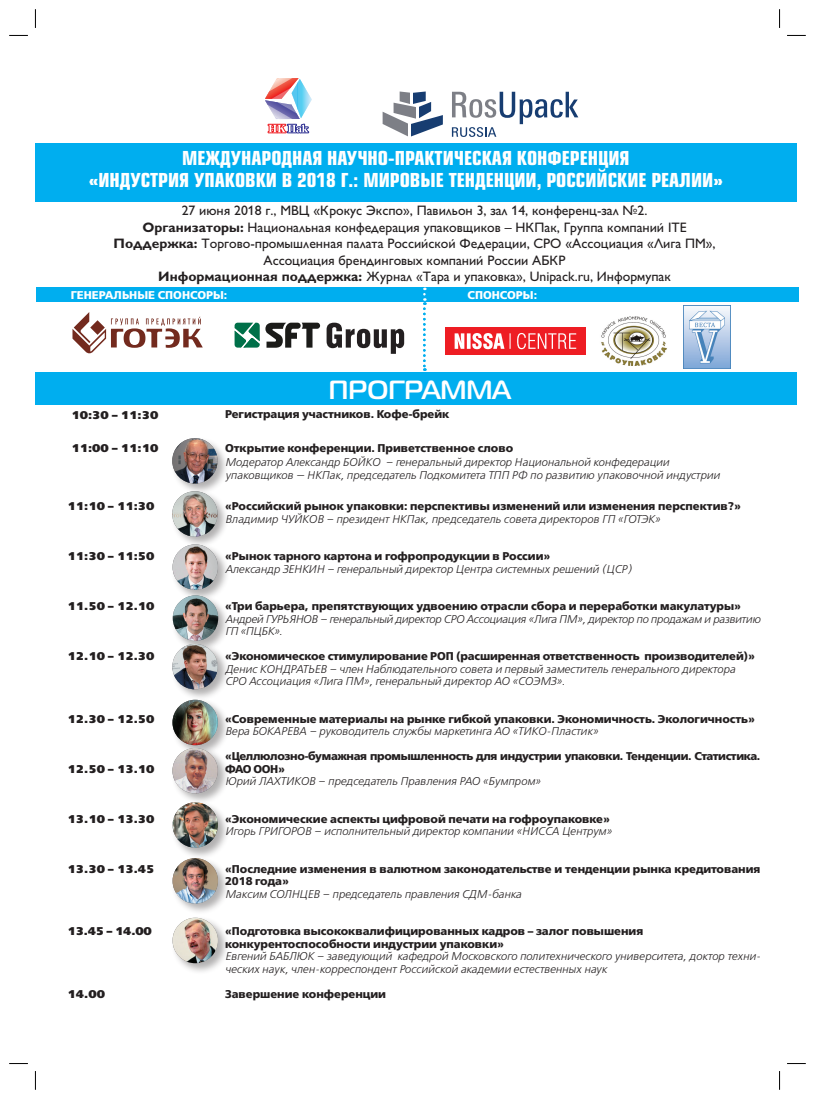
<style>
.page{position:relative;width:815px;height:1099px;background:#fff}
.page>*{position:absolute;margin:0;border:0;box-sizing:border-box;transform-origin:0 0}
.zag8{font:700 26.25px "Magistral C";color:#fff}
.zag6{font:700 18.75px "Europe Condensed C";color:#fff}
.zag4{font:13.75px/16.5px "Gill Sans C";color:#231f20;text-align:center}
.Text{font:italic 11.25px/12.5px "Free Set Light C";color:#231f20}
.Text-2{font:11.25px/12.5px "Free Set Bold C";color:#231f20}
.Text-3{font:11.25px "Free Set Extra Bold C";color:#231f20}
.Text-4{font:italic 11.25px/12.5px "Free Set Light C";letter-spacing:-.02em;color:#231f20}
.Text-5{font:11.25px/12.5px "Free Set Bold C";letter-spacing:-.025em;color:#231f20}
.zag4-2{font:11.25px "Free Set Bold C";color:#fff}
.s1{font-weight:700}
</style>
<div class="page">
<div style="left:36px;top:287px;width:763px;height:14px;background:#00aeef"></div>
<div style="left:35px;top:372px;width:762px;height:32px;background:#00aeef"></div>
<div style="left:35px;top:143px;width:762px;height:59px;background:#00aeef"></div>
<div style="left:445px;top:327px;width:141px;height:28px;background:#ee1d23"></div>
<svg style="left:455px;top:333px;width:121px;height:16px"></svg>
<svg style="left:423px;top:287px;width:3px;height:84px"></svg>
<div style="left:170px;top:489px;width:65px;height:65px;background:#231f20;opacity:.35"></div>
<img style="left:172px;top:491px;width:46px;height:45px;border-radius:23px">
<div style="left:170px;top:436px;width:65px;height:65px;background:#231f20;opacity:.35"></div>
<img style="left:172px;top:438px;width:46px;height:45px;border-radius:23px">
<div style="left:171px;top:542px;width:64px;height:65px;background:#231f20;opacity:.35"></div>
<img style="left:173px;top:544px;width:45px;height:45px;border-radius:23px">
<div style="left:171px;top:593px;width:65px;height:65px;background:#231f20;opacity:.35"></div>
<img style="left:173px;top:595px;width:45px;height:45px;border-radius:23px">
<div style="left:170px;top:642px;width:65px;height:65px;background:#231f20;opacity:.35"></div>
<img style="left:172px;top:644px;width:46px;height:45px;border-radius:23px">
<div style="left:171px;top:698px;width:64px;height:64px;background:#231f20;opacity:.35"></div>
<img style="left:172px;top:699px;width:46px;height:46px;border-radius:23px">
<div style="left:171px;top:746px;width:64px;height:65px;background:#231f20;opacity:.35"></div>
<img style="left:172px;top:748px;width:46px;height:45px;border-radius:23px">
<div style="left:171px;top:800px;width:64px;height:65px;background:#231f20;opacity:.35"></div>
<img style="left:173px;top:802px;width:45px;height:45px;border-radius:23px">
<div style="left:171px;top:856px;width:64px;height:65px;background:#231f20;opacity:.35"></div>
<img style="left:173px;top:858px;width:45px;height:45px;border-radius:23px">
<div style="left:171px;top:915px;width:64px;height:65px;background:#231f20;opacity:.35"></div>
<img style="left:173px;top:917px;width:45px;height:46px;border-radius:23px">
<svg style="left:265px;top:78px;width:47px;height:55px"></svg>
<svg style="left:383px;top:91px;width:60px;height:46px"></svg>
<svg style="left:452px;top:92px;width:126px;height:45px"></svg>
<svg style="left:72px;top:312px;width:131px;height:41px"></svg>
<svg style="left:327px;top:322px;width:77px;height:32px"></svg>
<svg style="left:235px;top:322px;width:85px;height:26px"></svg>
<img style="left:684px;top:305px;width:46px;height:64px">
<img style="left:601px;top:316px;width:66px;height:49px">
<svg style="left:9px;top:35px;width:19px;height:1px"></svg>
<svg style="left:787px;top:35px;width:19px;height:1px"></svg>
<svg style="left:9px;top:1063px;width:19px;height:1px"></svg>
<svg style="left:787px;top:1063px;width:19px;height:1px"></svg>
<svg style="left:35px;top:9px;width:1px;height:19px"></svg>
<svg style="left:35px;top:1071px;width:1px;height:18px"></svg>
<svg style="left:779px;top:9px;width:1px;height:19px"></svg>
<svg style="left:779px;top:1071px;width:1px;height:18px"></svg>
<p class="zag6" style="left:182px;top:145px;width:449px">МЕЖДУНАРОДНАЯ НАУЧНО-ПРАКТИЧЕСКАЯ КОНФЕРЕНЦИЯ</p>
<p class="zag6" style="left:89px;top:168px;width:32px">«Индустрия</p>
<p class="zag6" style="left:194px;top:168px;width:12px">упако</p>
<p class="zag6" style="left:245px;top:168px;width:131px">вки в 2018 г.: миро</p>
<p class="zag6" style="left:410px;top:168px;width:50px">вые тенденции</p>
<p class="zag6" style="left:537px;top:168px;width:21px">, росси</p>
<p class="zag6" style="left:596px;top:168px;width:22px">йские</p>
<p class="zag6" style="left:651px;top:168px;width:73px">реалии»</p>
<p class="zag4" style="left:182px;top:202px;width:467px">27 июня 2018 г., МВЦ «Крокус Экспо», Павильон 3, зал 14, конференц-зал №2.</p>
<p class="zag4" style="left:143px;top:219px;width:546px"><span class="s1">Организаторы:</span> Национальная конфедерация упаковщиков – НКПак, Группа компаний ITE</p>
<p class="zag4" style="left:114px;top:235px;width:604px"><span class="s1">Поддержка:</span> Торгово-промышленная палата Российской Федерации, СРО «Ассоциация «Лига ПМ»,<br>Ассоциация брендинговых компаний России АБКР</p>
<p class="zag4" style="left:158px;top:268px;width:514px"><span class="s1">Информационная поддержка:</span> Журнал «Тара и упаковка», Unipack.ru, Информупак</p>
<p class="zag4-2" style="left:71px;top:288px;width:158px">Генеральные спонсоры:</p>
<p class="zag4-2" style="left:468px;top:288px;width:71px">спонсоры:</p>
<p class="Text-3" style="left:71px;top:409px;width:88px">10:30 – 11:30</p>
<p class="Text-3" style="left:71px;top:441px;width:88px">11:00 – 11:10</p>
<p class="Text-3" style="left:68px;top:499px;width:88px">11:10 – 11:30</p>
<p class="Text-3" style="left:68px;top:549px;width:88px">11:30 – 11:50</p>
<p class="Text-3" style="left:68px;top:599px;width:88px">11.50 – 12.10</p>
<p class="Text-3" style="left:68px;top:649px;width:88px">12.10 – 12.30</p>
<p class="Text-3" style="left:68px;top:712px;width:88px">12.30 – 12.50</p>
<p class="Text-3" style="left:68px;top:762px;width:88px">12.50 – 13.10</p>
<p class="Text-3" style="left:68px;top:812px;width:88px">13.10 – 13.30</p>
<p class="Text-3" style="left:68px;top:862px;width:88px">13.30 – 13.45</p>
<p class="Text-3" style="left:68px;top:924px;width:86px">13.45 – 14.00</p>
<p class="Text-3" style="left:68px;top:987px;width:39px">14.00</p>
<p class="zag8" style="left:329px;top:374px;width:183px">ПРОГРАММА</p>
<p class="Text-2" style="left:225px;top:407px;width:226px">Регистрация участников. Кофе-брейк</p>
<p class="Text-2" style="left:225px;top:442px;width:290px">Открытие конференции. Приветственное слово</p>
<p class="Text" style="left:225px;top:456px;width:446px">Модератор Александр Бойко – генеральный директор Национальной конфедерации</p>
<p class="Text" style="left:225px;top:469px;width:497px">упаковщиков — НКПак, председатель Подкомитета ТПП РФ по развитию упаковочной индустрии</p>
<p class="Text-2" style="left:225px;top:500px;width:517px">«Российский рынок упаковки: перспективы изменений или изменения перспектив?»</p>
<p class="Text" style="left:225px;top:513px;width:437px">Владимир Чуйков – президент НКПак, председатель совета директоров ГП «ГОТЭК»</p>
<p class="Text-2" style="left:225px;top:550px;width:327px">«Рынок тарного картона и гофропродукции в России»</p>
<p class="Text" style="left:225px;top:563px;width:408px">Александр Зенкин – генеральный директор Центра системных решений (ЦСР)</p>
<p class="Text-2" style="left:225px;top:600px;width:517px">«Три барьера, препятствующих удвоению отрасли сбора и переработки макулатуры»</p>
<p class="Text-4" style="left:225px;top:613px;width:537px">Андрей Гурьянов – генеральный директор СРО Ассоциация «Лига ПМ», директор по продажам и развитию<br>ГП «ПЦБК».</p>
<p class="Text-2" style="left:225px;top:650px;width:214px">«Экономическое стимулирование РОП</p>
<p class="Text-2" style="left:456px;top:650px;width:300px">(расширенная ответственность производителей)»</p>
<p class="Text" style="left:225px;top:663px;width:58px">Денис Кондрат</p>
<p class="Text" style="left:308px;top:663px;width:429px">ьев – член Наблюдательного совета и первый заместитель генерального директора</p>
<p class="Text" style="left:225px;top:675px;width:341px">СРО Ассоциация «Лига ПМ», генеральный директор АО «СОЭМЗ».</p>
<p class="Text-2" style="left:225px;top:712px;width:531px">«Современные материалы на рынке гибкой упаковки. Экономичность. Экологичность»</p>
<p class="Text" style="left:225px;top:725px;width:307px">Вера Бокарева – руководитель службы маркетинга АО «ТИКО</p>
<p class="Text" style="left:546px;top:725px;width:53px">-Пластик»</p>
<p class="Text-5" style="left:225px;top:750px;width:537px">«Целлюлозно-бумажная промышленность для индустрии упаковки. Тенденции. Статистика.<br>ФАО ООН</p>
<p class="Text-2" style="left:278px;top:762px;width:8px">»</p>
<p class="Text" style="left:225px;top:775px;width:317px">Юрий Лахтиков – председатель Правления РАО «Бумпром»</p>
<p class="Text-2" style="left:225px;top:812px;width:386px">«Экономические аспекты цифровой печати на гофроупаковке»</p>
<p class="Text" style="left:225px;top:825px;width:388px">Игорь Григоров – исполнительный директор компании «НИССА Центрум»</p>
<p class="Text-2" style="left:225px;top:862px;width:537px">«Последние изменения в валютном законодательстве и тенденции рынка кредитования<br>2018 года»</p>
<p class="Text" style="left:225px;top:888px;width:68px">Максим Солнц</p>
<p class="Text" style="left:307px;top:888px;width:215px">ев – председатель правления СДМ-банка</p>
<p class="Text-2" style="left:225px;top:925px;width:420px">«Подготовка высококвалифицированных кадров – залог повышения конкурентоспособности индустрии упаковки»</p>
<p class="Text" style="left:225px;top:950px;width:60px">Евгений Баблю</p>
<p class="Text" style="left:225px;top:950px;width:537px;text-indent:82px">к – заведующий кафедрой Московского политехнического университета, доктор техни&shy;ческих наук, член-корреспондент Российской академии естественных наук</p>
<p class="Text-2" style="left:225px;top:987px;width:162px">Завершение конференции</p>
</div>
